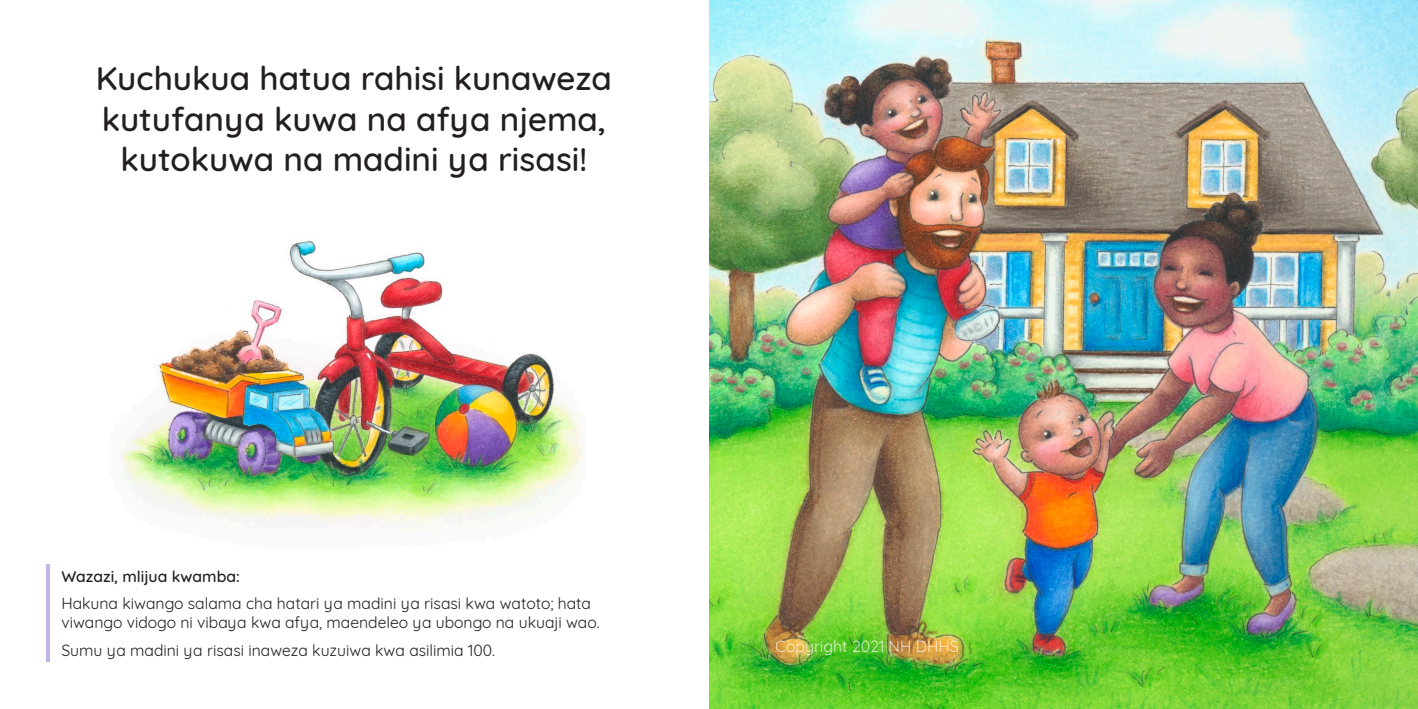
<style>
.page{position:relative;width:1418px;height:709px;background:#fff}
.page>*{position:absolute;margin:0;border:0;box-sizing:border-box;transform-origin:0 0}
.Child_text_22_26{font:500 33.25px/40.2px "Quicksand";color:#231f20;text-align:center}
.Parent_text_12_14{font:15.75px/19.2px "Quicksand";color:#231f20}
.Parent_text_12_14-2{font:500 15.75px "Quicksand";color:#231f20}
.t1{font:15.75px "Quicksand";color:#fff}
</style>
<div class="page">
<img style="left:46px;top:239px;width:538px;height:423px">
<hr style="left:46px;top:564px;width:3px;height:97px;background:#8365c8">
<img style="left:709px;top:0;width:709px;height:709px">
<p class="Child_text_22_26" style="left:96px;top:55px;width:518px">Kuchukua hatua rahisi kunaweza kutufanya kuwa na afya njema, kutokuwa na madini ya risasi!</p>
<p class="Parent_text_12_14-2" style="left:61px;top:564px;width:180px">Wazazi, mlijua kwamba:</p>
<p class="Parent_text_12_14" style="left:61px;top:592px;width:540px">Hakuna kiwango salama cha hatari ya madini ya risasi kwa watoto; hata viwango vidogo ni vibaya kwa afya, maendeleo ya ubongo na ukuaji wao.</p>
<p class="Parent_text_12_14" style="left:61px;top:639px;width:435px">Sumu ya madini ya risasi inaweza kuzuiwa kwa asilimia 100.</p>
<p class="t1" style="left:776px;top:634px;width:184px">Copyright 2021 NH DHHS</p>
</div>
